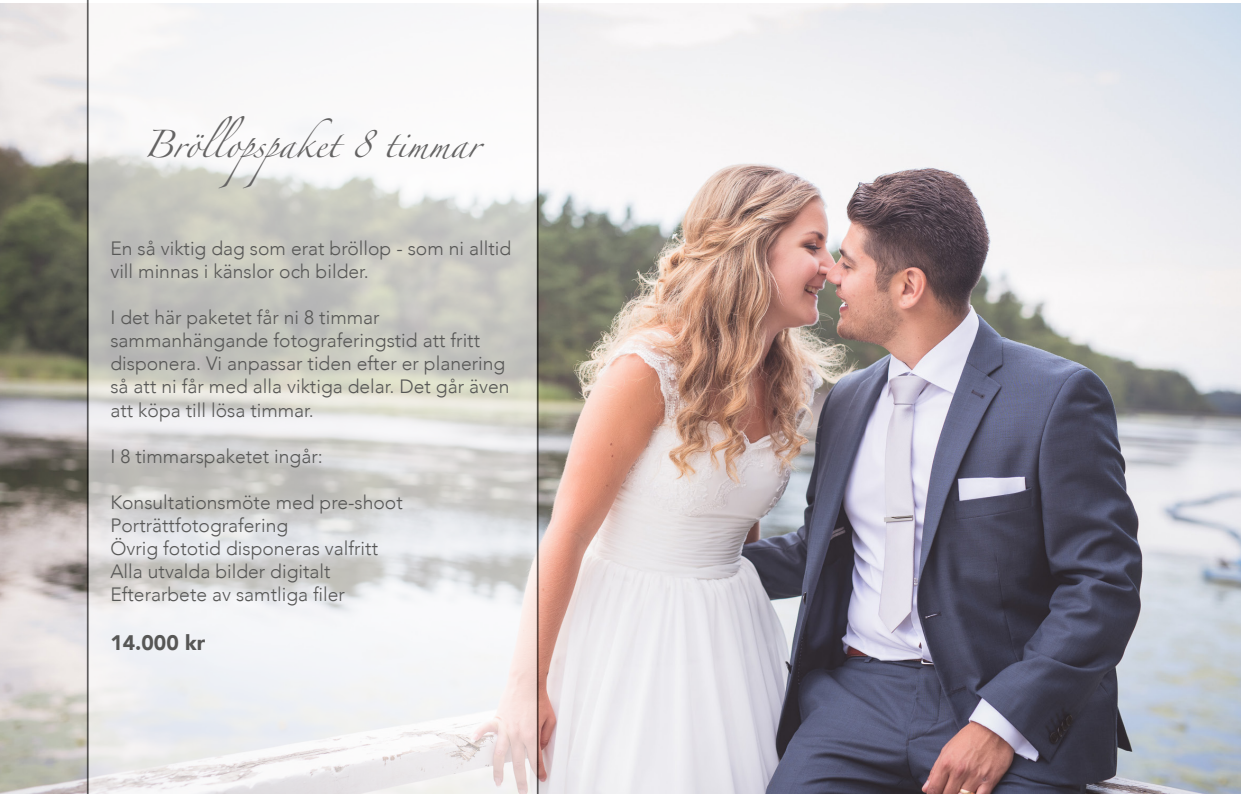
<style>
.page{position:relative;width:1241px;height:794px;background:#fff}
.page>*{position:absolute;margin:0;border:0;box-sizing:border-box;transform-origin:0 0}
.t1{font:24.5px "Zapfino";color:#646363}
.t2{font:900 21px "Avenir";color:#575756}
.t3{font:300 19.25px/23.1px "Avenir";color:#575756}
</style>
<div class="page">
<img style="left:0;top:3px;width:1240px;height:791px">
<svg style="left:87px;top:0;width:451px;height:794px"></svg>
<p class="t1" style="left:143px;top:134px;width:338px">Bröllopspaket 8 timmar</p>
<p class="t3" style="left:110px;top:237px;width:402px">En så viktig dag som erat bröllop - som ni alltid vill minnas i känslor och bilder.</p>
<p class="t3" style="left:110px;top:306px;width:270px">I det här paketet får ni 8 timmar</p>
<p class="t3" style="left:110px;top:329px;width:400px">sammanhängande fotograferingstid att fritt disponera. Vi anpassar tiden efter er planering så att ni får med alla viktiga delar. Det går även att köpa till lösa timmar.</p>
<p class="t3" style="left:110px;top:444px;width:214px">I 8 timmarspaketet ingår:</p>
<p class="t3" style="left:110px;top:491px;width:294px">Konsultationsmöte med pre-shoot</p>
<p class="t3" style="left:110px;top:514px;width:179px">Porträttfotografering</p>
<p class="t3" style="left:110px;top:537px;width:269px">Övrig fototid disponeras valfritt</p>
<p class="t3" style="left:110px;top:560px;width:236px">Alla utvalda bilder digitalt<br>Efterarbete av samtliga filer</p>
<p class="t2" style="left:110px;top:624px;width:96px">14.000 kr</p>
</div>
